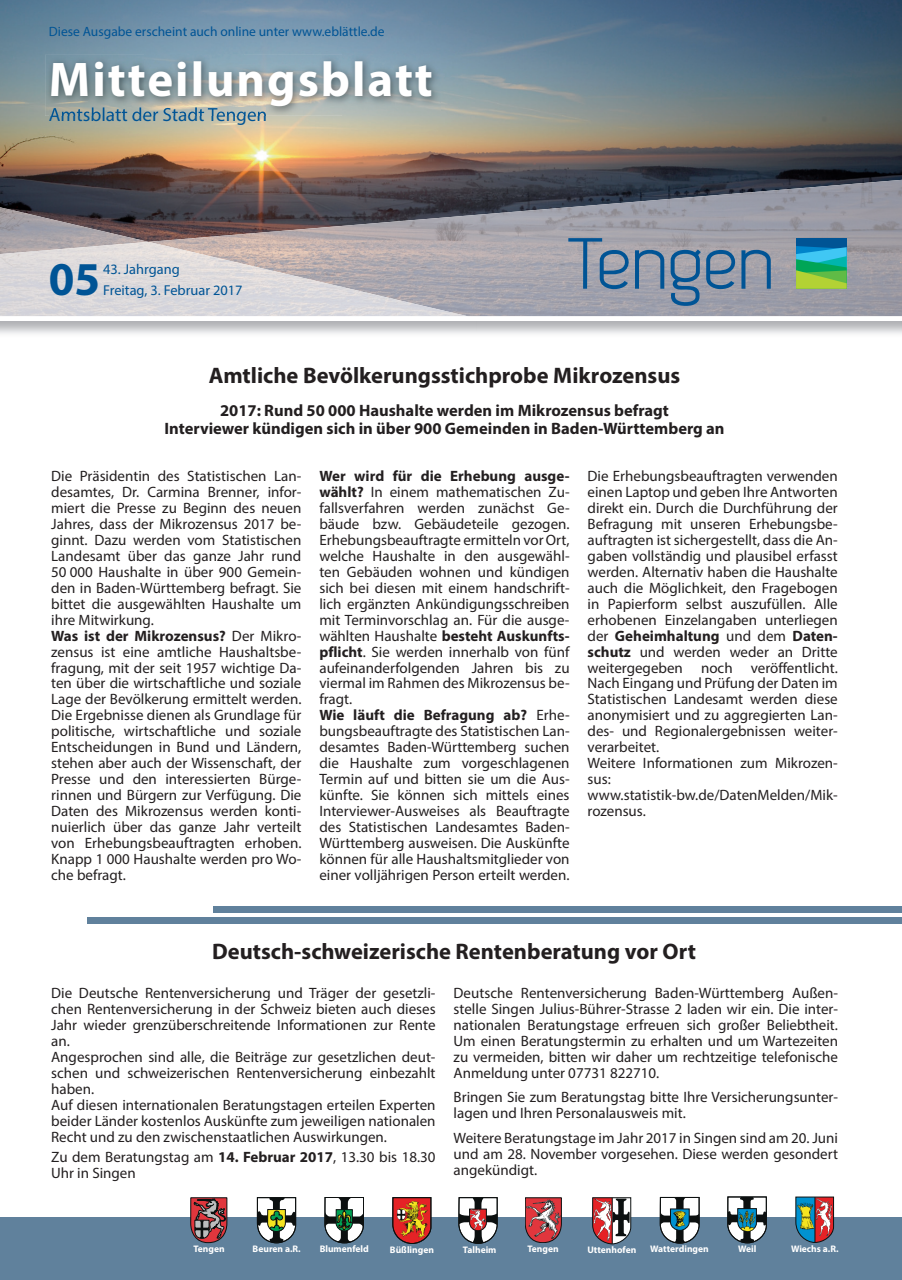
<style>
.page{position:relative;width:902px;height:1280px;background:#fff}
.page>*{position:absolute;margin:0;border:0;box-sizing:border-box;transform-origin:0 0}
.t1{font:700 48.9px "Myriad Pro";letter-spacing:.04em;color:#fff}
.t2{font:700 47.25px "Myriad Pro";color:#005495}
.t3{font:700 22.5px "Myriad Pro";color:#231f20}
.t4{font:19.2px "Myriad Pro";color:#005495}
.t5{font:700 16.5px/18px "Myriad Pro";color:#231f20;text-align:center}
.t6{font:15px/16px "Myriad Pro";color:#231f20}
.t7{font:14.4px/21px "Myriad Pro";color:#005495}
.t8{font:13.5px "Myriad Pro";color:#005495}
.t9{font:700 9.45px "Myriad Pro";color:#fff}
.s1{font-weight:700}
</style>
<div class="page">
<img style="left:0;top:0;width:901px;height:229px">
<img style="left:309px;top:202px;width:323px;height:114px">
<img style="left:632px;top:180px;width:269px;height:136px">
<img style="left:148px;top:229px;width:162px;height:13px">
<img style="left:0;top:207px;width:148px;height:35px">
<img style="left:0;top:242px;width:467px;height:74px">
<svg style="left:471px;top:316px;width:430px;height:1px"></svg>
<div style="left:796px;top:238px;width:50px;height:51px;background:#005495"></div>
<svg style="left:796px;top:246px;width:50px;height:43px;background:#4cb77e"></svg>
<svg style="left:568px;top:238px;width:96px;height:51px;background:#8192a7"></svg>
<svg style="left:670px;top:250px;width:30px;height:56px;background:#6483a2"></svg>
<svg style="left:706px;top:250px;width:64px;height:39px;background:#6f88a3"></svg>
<img style="left:45px;top:55px;width:99px;height:61px">
<img style="left:144px;top:55px;width:99px;height:52px">
<img style="left:243px;top:55px;width:198px;height:61px">
<img style="left:49px;top:107px;width:217px;height:9px">
<div style="left:0;top:1215px;width:901px;height:65px;background:#60819c"></div>
<hr style="left:0;top:1213px;width:901px;height:3px;background:#fff">
<svg style="left:257px;top:1197px;width:39px;height:46px"></svg>
<svg style="left:324px;top:1197px;width:40px;height:46px"></svg>
<svg style="left:392px;top:1197px;width:39px;height:47px;background:#ae4c2e"></svg>
<svg style="left:458px;top:1197px;width:39px;height:47px"></svg>
<svg style="left:592px;top:1197px;width:39px;height:47px"></svg>
<hr style="left:612px;top:1198px;width:1px;height:46px;background:#0c1010">
<svg style="left:659px;top:1197px;width:40px;height:46px"></svg>
<svg style="left:727px;top:1196px;width:39px;height:47px"></svg>
<svg style="left:795px;top:1196px;width:39px;height:47px;background:#7f716f"></svg>
<hr style="left:814px;top:1197px;width:1px;height:45px;background:#0c1010">
<svg style="left:190px;top:1197px;width:37px;height:46px;background:#854a4f"></svg>
<svg style="left:525px;top:1197px;width:36px;height:46px;background:#ad5156"></svg>
<div style="left:214px;top:907px;width:687px;height:6px;background:#60819c"></div>
<div style="left:87px;top:918px;width:814px;height:6px;background:#60819c"></div>
<p class="t8" style="left:49px;top:24px;width:337px">Diese Ausgabe erscheint auch online unter www.eblättle.de</p>
<h1 class="t1" style="left:49px;top:48px;width:385px">Mitteilungsblatt</h1>
<p class="t4" style="left:49px;top:103px;width:220px">Amtsblatt der Stadt Tengen</p>
<h2 class="t2" style="left:49px;top:248px;width:53px">05</h2>
<p class="t7" style="left:103px;top:258px;width:141px">43. Jahrgang<br>Freitag, 3. Februar 2017</p>
<h3 class="t3" style="left:209px;top:360px;width:473px">Amtliche Bevölkerungsstichprobe Mikrozensus</h3>
<p class="t5" style="left:164px;top:400px;width:561px">2017: Rund 50 000 Haushalte werden im Mikrozensus befragt<br>Interviewer kündigen sich in über 900 Gemeinden in Baden-Württemberg an</p>
<p class="t6" style="left:51px;top:467px;width:252px">Die Präsidentin des Statistischen Lan&shy;desamtes, Dr. Carmina Brenner, infor&shy;miert die Presse zu Beginn des neuen Jahres, dass der Mikrozensus 2017 be&shy;ginnt. Dazu werden vom Statistischen Landesamt über das ganze Jahr rund 50 000 Haushalte in über 900 Gemein&shy;den in Baden-Württemberg befragt. Sie bittet die ausgewählten Haushalte um ihre Mitwirkung.<br><span class="s1">Was ist der Mikrozensus?</span> Der Mikro&shy;zensus ist eine amtliche Haushaltsbe&shy;fragung, mit der seit 1957 wichtige Da&shy;ten über die wirtschaftliche und soziale Lage der Bevölkerung ermittelt werden.<br>Die Ergebnisse dienen als Grundlage für politische, wirtschaftliche und soziale Entscheidungen in Bund und Ländern, stehen aber auch der Wissenschaft, der Presse und den interessierten Bürge&shy;rinnen und Bürgern zur Verfügung. Die Daten des Mikrozensus werden konti&shy;nuierlich über das ganze Jahr verteilt von Erhebungsbeauftragten erhoben.<br>Knapp 1 000 Haushalte werden pro Wo&shy;che befragt.</p>
<p class="t6" style="left:319px;top:467px;width:252px"><span class="s1">Wer wird für die Erhebung ausge&shy;wählt?</span> In einem mathematischen Zu&shy;fallsverfahren werden zunächst Ge&shy;bäude bzw. Gebäudeteile gezogen.<br>Erhebungsbeauftragte ermitteln vor Ort, welche Haushalte in den ausgewähl&shy;ten Gebäuden wohnen und kündigen sich bei diesen mit einem handschrift&shy;lich ergänzten Ankündigungsschreiben mit Terminvorschlag an. Für die ausge&shy;wählten Haushalte <span class="s1">besteht Auskunfts&shy;pflicht</span>. Sie werden innerhalb von fünf aufeinanderfolgenden Jahren bis zu viermal im Rahmen des Mikrozensus be&shy;fragt.<br><span class="s1">Wie läuft die Befragung ab?</span> Erhe&shy;bungsbeauftragte des Statistischen Lan&shy;desamtes Baden-Württemberg suchen die Haushalte zum vorgeschlagenen Termin auf und bitten sie um die Aus&shy;künfte. Sie können sich mittels eines Interviewer-Ausweises als Beauftragte des Statistischen Landesamtes Baden-Württemberg ausweisen. Die Auskünfte können für alle Haushaltsmitglieder von einer volljährigen Person erteilt werden.</p>
<p class="t6" style="left:587px;top:467px;width:252px">Die Erhebungsbeauftragten verwenden einen Laptop und geben Ihre Antworten direkt ein. Durch die Durchführung der Befragung mit unseren Erhebungsbe&shy;auftragten ist sichergestellt, dass die An&shy;gaben vollständig und plausibel erfasst werden. Alternativ haben die Haushalte auch die Möglichkeit, den Fragebogen in Papierform selbst auszufüllen. Alle erhobenen Einzelangaben unterliegen der <span class="s1">Geheimhaltung</span> und dem <span class="s1">Daten&shy;schutz</span> und werden weder an Dritte weitergegeben noch veröffentlicht.<br>Nach Eingang und Prüfung der Daten im Statistischen Landesamt werden diese anonymisiert und zu aggregierten Lan&shy;des- und Regionalergebnissen weiter&shy;verarbeitet.<br>Weitere Informationen zum Mikrozen&shy;sus: www.statistik-bw.de/DatenMelden/Mik&shy;rozensus.</p>
<h3 class="t3" style="left:212px;top:937px;width:485px">Deutsch-schweizerische Rentenberatung vor Ort</h3>
<p class="t6" style="left:51px;top:984px;width:386px">Die Deutsche Rentenversicherung und Träger der gesetzli&shy;chen Rentenversicherung in der Schweiz bieten auch dieses Jahr wieder grenzüberschreitende Informationen zur Rente an.<br>Angesprochen sind alle, die Beiträge zur gesetzlichen deut&shy;schen und schweizerischen Rentenversicherung einbezahlt haben.<br>Auf diesen internationalen Beratungstagen erteilen Experten beider Länder kostenlos Auskünfte zum jeweiligen nationalen Recht und zu den zwischenstaatlichen Auswirkungen.</p>
<p class="t6" style="left:51px;top:1148px;width:386px">Zu dem Beratungstag am <span class="s1">14. Februar 2017</span>, 13.30 bis 18.30<br>Uhr in Singen</p>
<p class="t6" style="left:453px;top:984px;width:386px;text-align:justify">Deutsche Rentenversicherung Baden-Württemberg Außen&shy;stelle Singen Julius-Bührer-Strasse 2 laden wir ein. Die inter&shy;nationalen Beratungstage erfreuen sich großer Beliebtheit.<br>Um einen Beratungstermin zu erhalten und um Wartezeiten zu vermeiden, bitten wir daher um rechtzeitige telefonische Anmeldung unter 07731 822710.</p>
<p class="t6" style="left:453px;top:1089px;width:386px">Bringen Sie zum Beratungstag bitte Ihre Versicherungsunter&shy;lagen und Ihren Personalausweis mit.</p>
<p class="t6" style="left:453px;top:1129px;width:386px;text-align:justify">Weitere Beratungstage im Jahr 2017 in Singen sind am 20. Juni und am 28. November vorgesehen. Diese werden gesondert angekündigt.</p>
<p class="t9" style="left:193px;top:1243px;width:33px">Tengen</p>
<p class="t9" style="left:252px;top:1243px;width:50px">Beuren a.R.</p>
<p class="t9" style="left:320px;top:1243px;width:51px">Blumenfeld</p>
<p class="t9" style="left:390px;top:1243px;width:45px">Büßlingen</p>
<p class="t9" style="left:463px;top:1243px;width:35px">Talheim</p>
<p class="t9" style="left:527px;top:1243px;width:33px">Tengen</p>
<p class="t9" style="left:587px;top:1244px;width:50px">Uttenhofen</p>
<p class="t9" style="left:650px;top:1243px;width:60px">Watterdingen</p>
<p class="t9" style="left:738px;top:1243px;width:20px">Weil</p>
<p class="t9" style="left:791px;top:1242px;width:49px">Wiechs a.R.</p>
</div>
